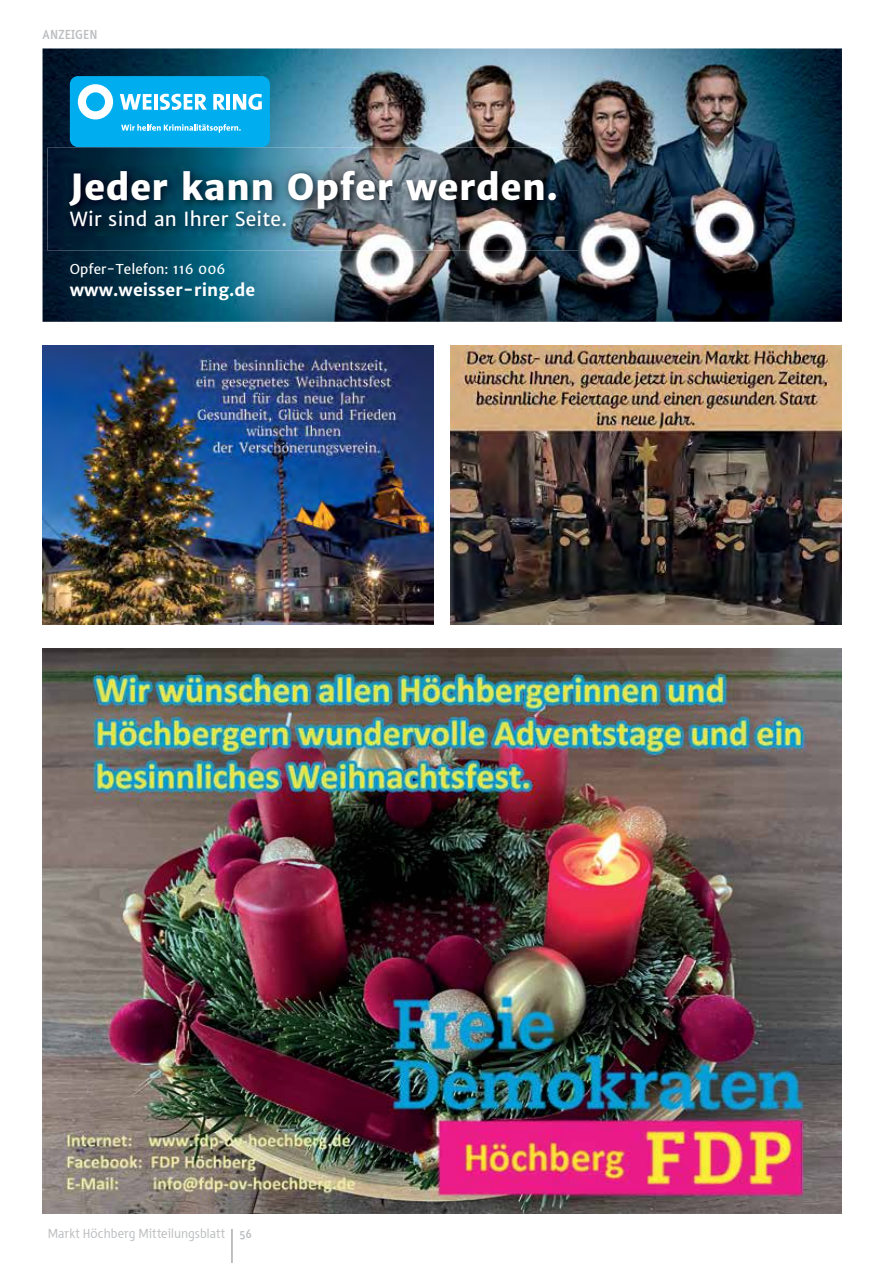
<style>
.page{position:relative;width:893px;height:1263px;background:#fff}
.page>*{position:absolute;margin:0;border:0;box-sizing:border-box;transform-origin:0 0}
.t1{font:800 35.55px "Merriweather Sans";letter-spacing:.01em;color:#fff}
.t2{font:19.35px "Merriweather Sans";letter-spacing:.01em;color:#fff}
.t3{font:700 16.8px "Merriweather Sans";color:#fff}
.t4{font:13.5px "Tara";letter-spacing:.01em;color:#bcbec0}
.t5{font:13.5px "Merriweather Sans";color:#fff}
.t6{font:700 13.5px "Tara";letter-spacing:.005em;color:#bcbec0}
.s1{font-weight:700}
</style>
<div class="page">
<hr style="left:232px;top:1229px;width:1px;height:34px;background:#808285">
<img style="left:43px;top:648px;width:799px;height:566px">
<img style="left:451px;top:346px;width:391px;height:278px">
<img style="left:43px;top:346px;width:391px;height:278px">
<img style="left:43px;top:48px;width:799px;height:274px">
<div style="left:70px;top:76px;width:200px;height:71px;background:#00aeef;border-radius:8px"></div>
<svg style="left:121px;top:124px;width:120px;height:9px"></svg>
<svg style="left:78px;top:84px;width:35px;height:35px"></svg>
<svg style="left:120px;top:94px;width:32px;height:16px"></svg>
<hr style="left:154px;top:94px;width:4px;height:16px;background:#fff">
<svg style="left:160px;top:94px;width:47px;height:16px"></svg>
<svg style="left:213px;top:94px;width:12px;height:16px"></svg>
<hr style="left:227px;top:94px;width:3px;height:16px;background:#fff">
<svg style="left:233px;top:94px;width:29px;height:16px"></svg>
<img style="left:48px;top:148px;width:530px;height:103px">
<img style="left:66px;top:166px;width:498px;height:69px">
<p class="t6" style="left:43px;top:27px;width:56px">ANZEIGEN</p>
<h1 class="t1" style="left:70px;top:165px;width:490px">Jeder kann Opfer werden.</h1>
<h2 class="t2" style="left:70px;top:207px;width:219px">Wir sind an Ihrer Seite.</h2>
<p class="t5" style="left:70px;top:261px;width:157px">Opfer-Telefon: 116 006</p>
<p class="t3" style="left:70px;top:280px;width:187px">www.weisser-ring.de</p>
<p class="t4" style="left:48px;top:1225px;width:206px">Markt Höchberg Mitteilungsblatt <span class="s1">56</span></p>
</div>
